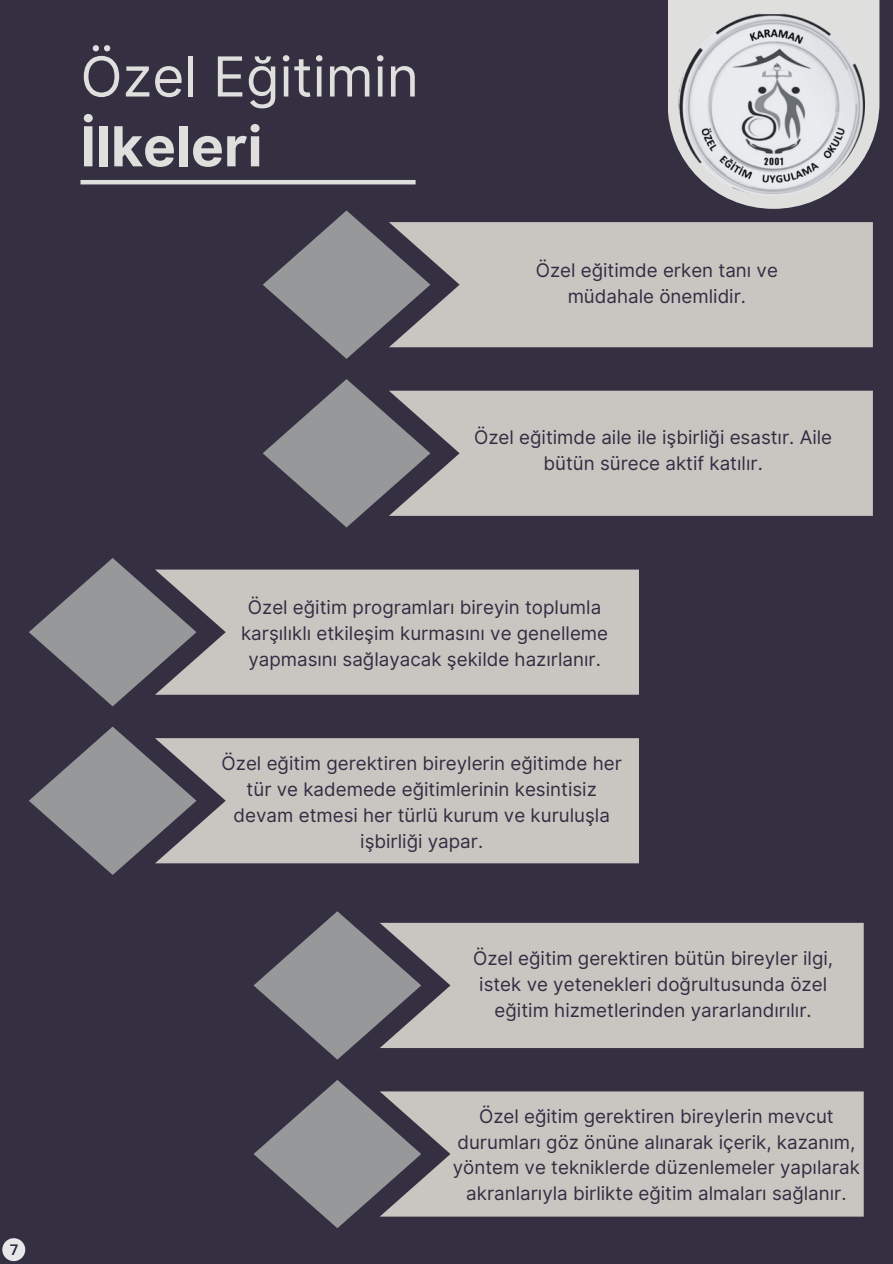
<style>
.page{position:relative;width:893px;height:1264px;background:#fff}
.page>*{position:absolute;margin:0;border:0;box-sizing:border-box;transform-origin:0 0}
.t1{font:55.05px "Inter";color:#dfdfde}
.t2{font:700 55.05px "Inter";color:#dfdfde}
.t3{font:18.75px/25.8px "Inter";color:#322d42;text-align:center}
</style>
<div class="page">
<div style="left:0;top:0;width:892px;height:1263px;background:#352f42"></div>
<hr style="left:80px;top:180px;width:335px;height:4px;background:#dfdfde">
<div style="left:430px;top:222px;width:442px;height:125px;background:#c9c6c1"></div>
<div style="left:430px;top:391px;width:442px;height:125px;background:#c9c6c1"></div>
<svg style="left:263px;top:210px;width:167px;height:149px"></svg>
<svg style="left:263px;top:379px;width:167px;height:148px"></svg>
<div style="left:196px;top:569px;width:443px;height:125px;background:#c9c6c1"></div>
<div style="left:196px;top:738px;width:443px;height:125px;background:#c9c6c1"></div>
<svg style="left:29px;top:558px;width:167px;height:148px"></svg>
<svg style="left:29px;top:726px;width:167px;height:149px"></svg>
<div style="left:421px;top:922px;width:442px;height:126px;background:#c9c6c1"></div>
<div style="left:421px;top:1091px;width:442px;height:125px;background:#c9c6c1"></div>
<svg style="left:253px;top:911px;width:168px;height:148px"></svg>
<svg style="left:253px;top:1080px;width:168px;height:148px"></svg>
<svg style="left:2px;top:1238px;width:23px;height:23px"></svg>
<svg style="left:668px;top:0;width:211px;height:209px;fill:#dfdfde"></svg>
<img style="left:679px;top:13px;width:185px;height:182px">
<p class="t1" style="left:80px;top:44px;width:340px">Özel Eğitimin</p>
<p class="t2" style="left:80px;top:113px;width:183px">İlkeleri</p>
<p class="t3" style="left:535px;top:257px;width:244px">Özel eğitimde erken tanı ve müdahale önemlidir.</p>
<p class="t3" style="left:474px;top:424px;width:359px">Özel eğitimde aile ile işbirliği esastır. Aile bütün sürece aktif katılır.</p>
<p class="t3" style="left:241px;top:594px;width:368px">Özel eğitim programları bireyin toplumla karşılıklı etkileşim kurmasını ve genelleme yapmasını sağlayacak şekilde hazırlanır.</p>
<p class="t3" style="left:222px;top:750px;width:401px">Özel eğitim gerektiren bireylerin eğitimde her tür ve kademede eğitimlerinin kesintisiz devam etmesi her türlü kurum ve kuruluşla işbirliği yapar.</p>
<p class="t3" style="left:473px;top:945px;width:361px">Özel eğitim gerektiren bütün bireyler ilgi, istek ve yetenekleri doğrultusunda özel eğitim hizmetlerinden yararlandırılır.</p>
<p class="t3" style="left:452px;top:1102px;width:409px">Özel eğitim gerektiren bireylerin mevcut durumları göz önüne alınarak içerik, kazanım, yöntem ve tekniklerde düzenlemeler yapılarak akranlarıyla birlikte eğitim almaları sağlanır.</p>
</div>
